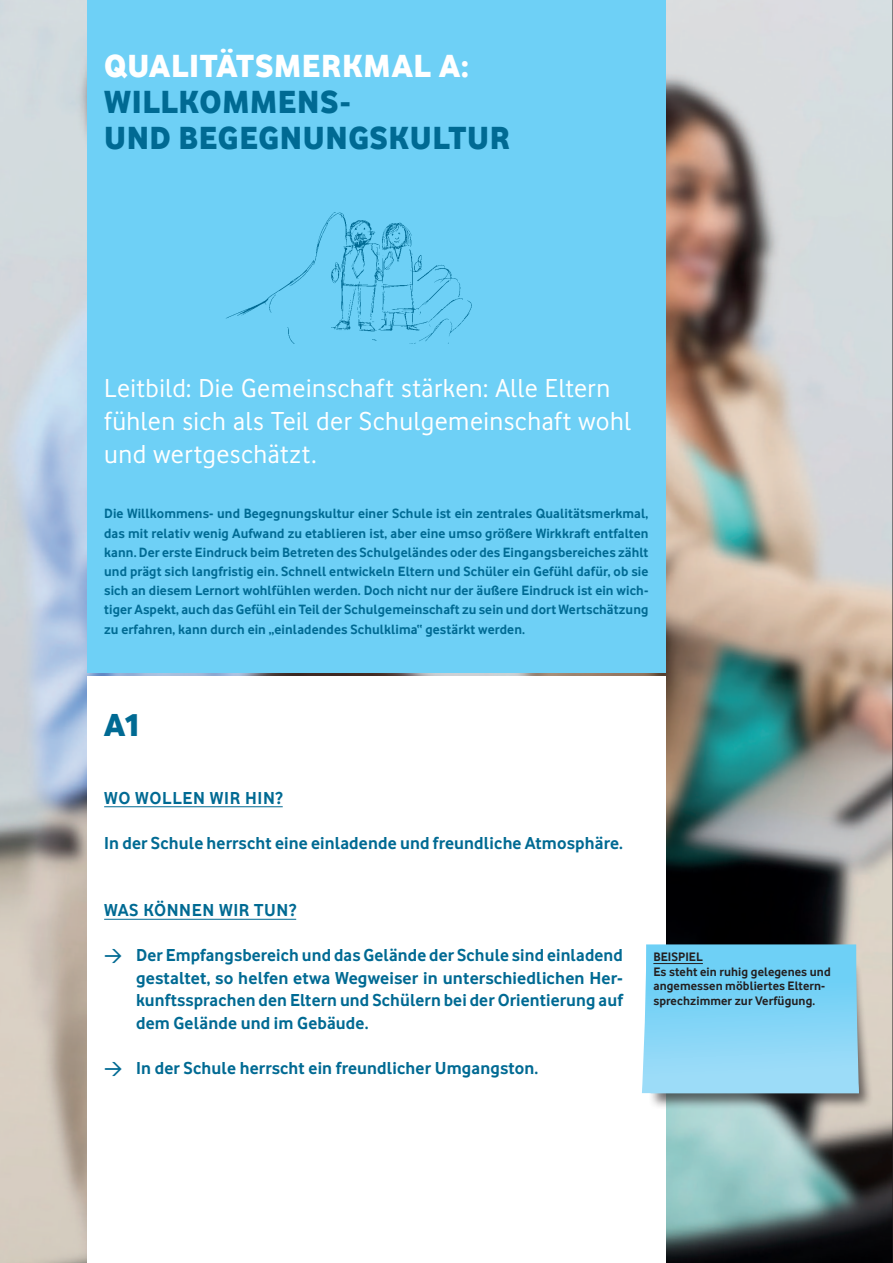
<style>
.page{position:relative;width:893px;height:1263px;background:#fff}
.page>*{position:absolute;margin:0;border:0;box-sizing:border-box;transform-origin:0 0}
.t1{font:33px/36px "Vodafone Ex B";letter-spacing:.02em;color:#006a93}
.t2{font:33px "Vodafone Ex B";letter-spacing:.02em;color:#fff}
.t3{font:33px "Vodafone Ex B Ro";color:#006a93}
.t4{font:27px/33px "Vodafone Rg Ro";letter-spacing:.02em;color:#fff}
.t5{font:700 18px/22.5px "Vodafone Rg";letter-spacing:.005em;color:#006a93;text-align:justify}
.t6{font:700 13.95px/19.2px "Vodafone Rg";letter-spacing:.005em;color:#006a93;text-align:justify}
.t7{font:700 12.75px/14.4px "Vodafone Rg";letter-spacing:.005em;color:#231f20}
.s1{font-family:"DIN";font-weight:500}
</style>
<div class="page">
<img style="left:0;top:0;width:892px;height:1263px">
<div style="left:87px;top:0;width:578px;height:672px;background:#6ed0f6"></div>
<div style="left:87px;top:676px;width:578px;height:587px;background:#fff"></div>
<img style="left:226px;top:212px;width:246px;height:132px">
<hr style="left:104px;top:806px;width:179px;height:1px;background:#006a93">
<hr style="left:104px;top:919px;width:192px;height:1px;background:#006a93">
<div style="left:648px;top:960px;width:226px;height:150px;background:#231f20;opacity:.65"></div>
<svg style="left:642px;top:944px;width:217px;height:149px;background:#84d4f5"></svg>
<hr style="left:653px;top:963px;width:50px;height:1px;background:#231f20">
<hr style="left:892px;top:0;width:1px;height:1263px;background:#231f20">
<h1 class="t2" style="left:104px;top:45px;width:366px">QUALITÄTSMERKMAL A:</h1>
<h1 class="t1" style="left:104px;top:83px;width:407px">WILLKOMMENS-<br>UND BEGEGNUNGSKULTUR</h1>
<h2 class="t4" style="left:104px;top:371px;width:528px">Leitbild: Die Gemeinschaft stärken: Alle Eltern fühlen sich als Teil der Schulgemeinschaft wohl und wertgeschätzt.</h2>
<p class="t6" style="left:104px;top:504px;width:546px">Die Willkommens- und Begegnungskultur einer Schule ist ein zentrales Qualitätsmerkmal, das mit relativ wenig Aufwand zu etablieren ist, aber eine umso größere Wirkkraft entfalten kann. Der erste Eindruck beim Betreten des Schulgeländes oder des Eingangsbereiches zählt und prägt sich langfristig ein. Schnell entwickeln Eltern und Schüler ein Gefühl dafür, ob sie sich an diesem Lernort wohlfühlen werden. Doch nicht nur der äußere Eindruck ist ein wich&shy;tiger Aspekt, auch das Gefühl ein Teil der Schulgemeinschaft zu sein und dort Wertschätzung zu erfahren, kann durch ein „einladendes Schulklima“ gestärkt werden.</p>
<h1 class="t3" style="left:104px;top:705px;width:39px">A1</h1>
<p class="t5" style="left:104px;top:786px;width:44px">Wo wollen</p>
<p class="t5" style="left:210px;top:786px;width:11px">wir</p>
<p class="t5" style="left:245px;top:786px;width:39px">hin ?</p>
<p class="t5" style="left:104px;top:831px;width:520px">In der Schule herrscht eine einladende und freundliche Atmosphäre.</p>
<p class="t5" style="left:104px;top:899px;width:52px">Was können</p>
<p class="t5" style="left:219px;top:899px;width:11px">wir</p>
<p class="t5" style="left:254px;top:899px;width:12px">tun</p>
<p class="t5" style="left:289px;top:899px;width:9px">?</p>
<p class="t5" style="left:136px;top:944px;width:488px;text-indent:-32px"><span class="s1">&gt;</span> Der Empfangsbereich und das Gelände der Schule sind einladend gestaltet, so helfen etwa Wegweiser in unterschiedlichen Her&shy;kunftssprachen den Eltern und Schülern bei der Orientierung auf dem Gelände und im Gebäude.</p>
<p class="t5" style="left:104px;top:1056px;width:436px"><span class="s1">&gt;</span> In der Schule herrscht ein freundlicher Umgangston.</p>
<p class="t7" style="left:653px;top:950px;width:179px">Beispiel<br>Es steht ein ruhig gelegenes und angemessen möbliertes Eltern&shy;sprechzimmer zur Verfügung.</p>
</div>
